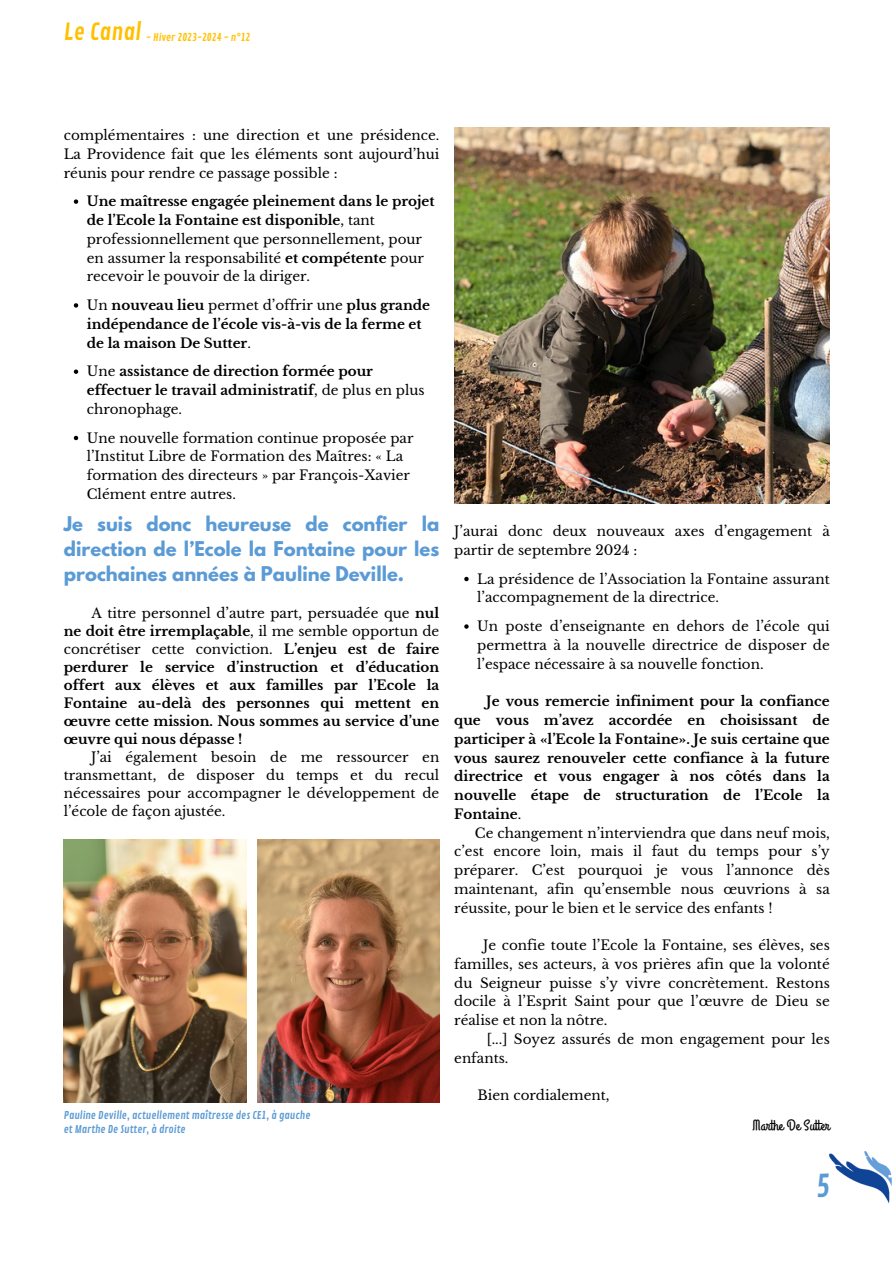
<style>
.page{position:relative;width:894px;height:1264px;background:#fff}
.page>*{position:absolute;margin:0;border:0;box-sizing:border-box;transform-origin:0 0}
.t1{font:30px "Contrail One";color:#5b9bd5}
.t2{font:22.95px "Contrail One";color:#ffc000}
.t3{font:700 18px/25px "League Spartan";color:#5b9bd5;text-align:justify}
.t4{font:15px "Grand Hotel";color:#000}
.t5{font:13.5px/18.8px "Libre Baskerville";color:#000}
.t6{font:700 13.5px/18.8px "Libre Baskerville";color:#000}
.t7{font:10.5px "Contrail One";color:#5b9bd5}
.t8{font:10.5px "Contrail One";color:#ffc000}
.s1{font-weight:700}
.s2{font-weight:400}
</style>
<div class="page">
<img style="left:64px;top:839px;width:182px;height:263px">
<img style="left:257px;top:839px;width:183px;height:263px">
<img style="left:829px;top:1151px;width:63px;height:53px">
<img style="left:454px;top:128px;width:375px;height:375px">
<svg style="left:74px;top:199px;width:4px;height:5px"></svg>
<svg style="left:74px;top:303px;width:4px;height:4px"></svg>
<svg style="left:74px;top:369px;width:4px;height:5px"></svg>
<svg style="left:74px;top:436px;width:4px;height:4px"></svg>
<svg style="left:464px;top:577px;width:4px;height:4px"></svg>
<svg style="left:464px;top:624px;width:4px;height:4px"></svg>
<p class="t2" style="left:64px;top:19px;width:79px">Le Canal</p>
<p class="t8" style="left:146px;top:31px;width:106px">- Hiver 2023-2024 - n°12</p>
<h4 class="t5" style="left:64px;top:126px;width:377px;text-align:justify">complémentaires : une direction et une présidence.<br>La Providence fait que les éléments sont aujourd’hui réunis pour rendre ce passage possible :</h4>
<p class="t5" style="left:87px;top:192px;width:349px"><span class="s1">Une maîtresse engagée pleinement dans le projet de l’Ecole la Fontaine est disponible</span>, tant professionnellement que personnellement, pour en assumer la responsabilité <span class="s1">et compétente</span> pour recevoir le pouvoir de la diriger.</p>
<p class="t6" style="left:87px;top:296px;width:345px"><span class="s2">Un</span> nouveau lieu <span class="s2">permet d’offrir une</span> plus grande indépendance de l’école vis-à-vis de la ferme et de la maison De Sutter<span class="s2">.</span></p>
<h4 class="t6" style="left:87px;top:362px;width:339px"><span class="s2">Une</span> assistance de direction formée pour effectuer le travail administratif<span class="s2">, de plus en plus chronophage.</span></h4>
<p class="t5" style="left:87px;top:428px;width:328px">Une nouvelle formation continue proposée par l’Institut Libre de Formation des Maîtres: « La formation des directeurs » par François-Xavier Clément entre autres.</p>
<p class="t3" style="left:64px;top:513px;width:377px">Je suis donc heureuse de confier la direction de l’Ecole la Fontaine pour les prochaines années à Pauline Deville.</p>
<p class="t5" style="left:454px;top:522px;width:377px">J’aurai donc deux nouveaux axes d’engagement à partir de septembre 2024 :</p>
<h3 class="t5" style="left:477px;top:569px;width:354px">La présidence de l’Association la Fontaine assurant l’accompagnement de la directrice.</h3>
<p class="t5" style="left:477px;top:617px;width:354px;text-align:justify">Un poste d’enseignante en dehors de l’école qui permettra à la nouvelle directrice de disposer de l’espace nécessaire à sa nouvelle fonction.</p>
<p class="t6" style="left:486px;top:692px;width:345px">Je vous remercie infiniment pour la confiance</p>
<p class="t6" style="left:454px;top:711px;width:377px">que vous m’avez accordée en choisissant de</p>
<p class="t6" style="left:454px;top:729px;width:377px">participer à «l’Ecole la Fontaine». Je suis certaine que</p>
<p class="t6" style="left:454px;top:748px;width:377px">vous saurez renouveler cette confiance à la future</p>
<p class="t6" style="left:454px;top:767px;width:377px">directrice et vous engager à nos côtés dans la</p>
<p class="t6" style="left:454px;top:786px;width:377px">nouvelle étape de structuration de l’Ecole la</p>
<p class="t6" style="left:454px;top:804px;width:69px">Fontaine<span class="s2">.</span></p>
<p class="t5" style="left:474px;top:823px;width:356px">Ce changement n’interviendra que dans neuf mois,</p>
<p class="t5" style="left:454px;top:842px;width:377px">c’est encore loin, mais il faut du temps pour s’y</p>
<p class="t5" style="left:454px;top:861px;width:377px">préparer. C’est pourquoi je vous l’annonce dès</p>
<p class="t5" style="left:454px;top:879px;width:377px">maintenant, afin qu’ensemble nous œuvrions à sa</p>
<p class="t5" style="left:454px;top:898px;width:320px">réussite, pour le bien et le service des enfants !</p>
<h3 class="t5" style="left:454px;top:936px;width:377px;text-align:right">Je confie toute l’Ecole la Fontaine, ses élèves, ses familles, ses acteurs, à vos prières afin que la volonté</h3>
<h3 class="t5" style="left:454px;top:973px;width:377px">du Seigneur puisse s’y vivre concrètement. Restons</h3>
<h3 class="t5" style="left:454px;top:992px;width:377px">docile à l’Esprit Saint pour que l’œuvre de Dieu se</h3>
<h3 class="t5" style="left:454px;top:1011px;width:155px">réalise et non la nôtre.</h3>
<h3 class="t5" style="left:486px;top:1029px;width:344px">[...] Soyez assurés de mon engagement pour les</h3>
<h3 class="t5" style="left:454px;top:1048px;width:56px">enfants.</h3>
<h3 class="t5" style="left:477px;top:1086px;width:133px">Bien cordialement,</h3>
<h3 class="t4" style="left:752px;top:1115px;width:79px">Marthe De Sutter</h3>
<p class="t5" style="left:91px;top:603px;width:349px">A titre personnel d’autre part, persuadée que <span class="s1">nul</span></p>
<p class="t6" style="left:64px;top:621px;width:377px">ne doit être irremplaçable<span class="s2">, il me semble opportun de</span></p>
<p class="t5" style="left:64px;top:639px;width:377px">concrétiser cette conviction. <span class="s1">L’enjeu est de faire</span></p>
<p class="t6" style="left:64px;top:657px;width:377px">perdurer le service d’instruction et d’éducation</p>
<p class="t6" style="left:64px;top:675px;width:377px">offert aux élèves et aux familles par l’Ecole la</p>
<p class="t6" style="left:64px;top:693px;width:377px">Fontaine au-delà des personnes qui mettent en</p>
<p class="t6" style="left:64px;top:711px;width:377px">œuvre cette mission. Nous sommes au service d’une</p>
<p class="t6" style="left:64px;top:729px;width:180px">œuvre qui nous dépasse !</p>
<p class="t5" style="left:91px;top:747px;width:350px">J’ai également besoin de me ressourcer en</p>
<p class="t5" style="left:64px;top:765px;width:377px">transmettant, de disposer du temps et du recul</p>
<p class="t5" style="left:64px;top:783px;width:377px">nécessaires pour accompagner le développement de</p>
<p class="t5" style="left:64px;top:801px;width:163px">l’école de façon ajustée.</p>
<h3 class="t7" style="left:64px;top:1108px;width:248px">Pauline Deville, actuellement maîtresse des CE1, à gauche</h3>
<p class="t7" style="left:64px;top:1122px;width:123px">et Marthe De Sutter, à droite</p>
<h1 class="t1" style="left:815px;top:1168px;width:16px">5</h1>
</div>
